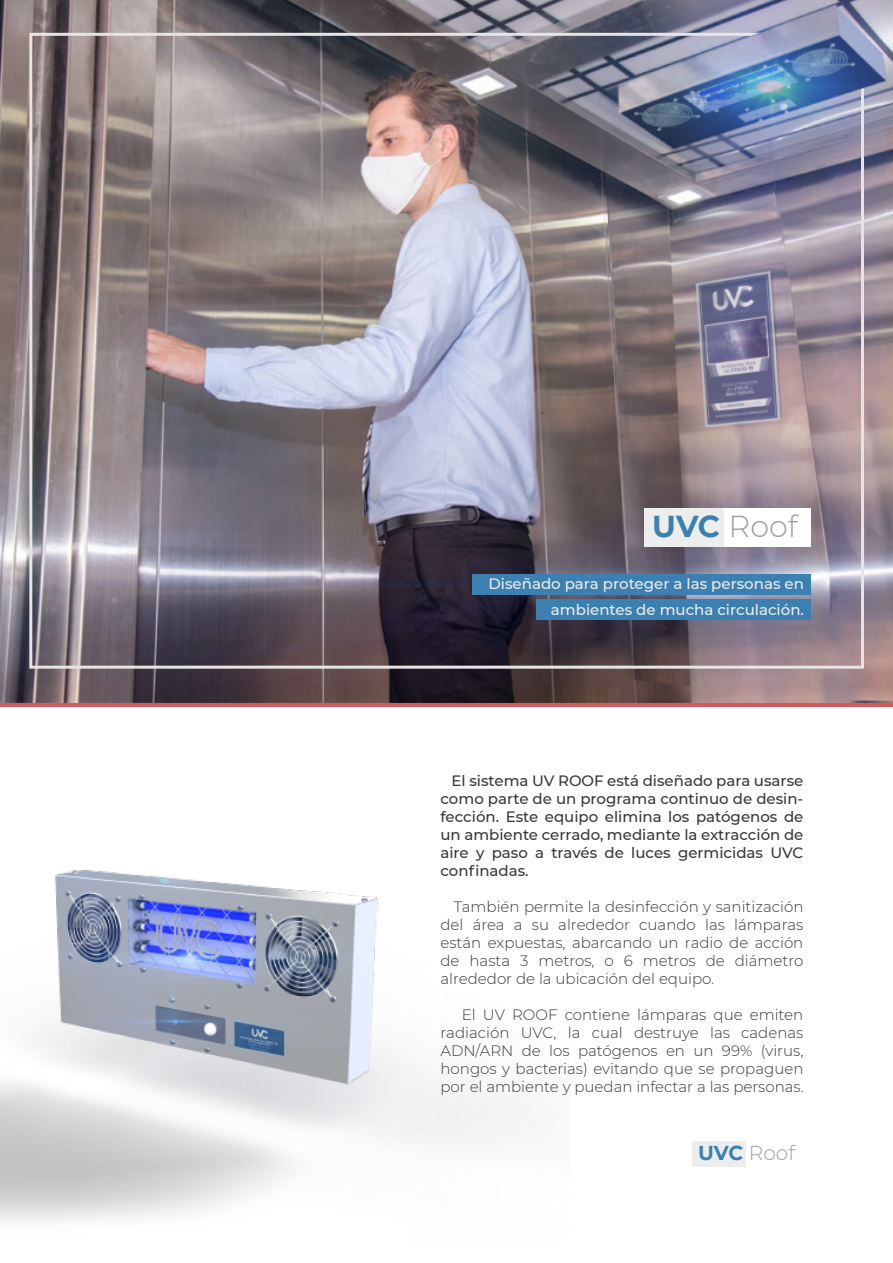
<style>
.page{position:relative;width:893px;height:1263px;background:#fff}
.page>*{position:absolute;margin:0;border:0;box-sizing:border-box;transform-origin:0 0}
.t1{font:300 30.15px "Montserrat";color:#9e9e9e}
.t2{font:300 20.1px "Montserrat";color:#9e9e9e}
.t3{font:300 15px/18px "Montserrat";color:#383838;text-align:justify}
.t4{font:500 15px/18px "Montserrat";color:#383838;text-align:justify}
.t5{font:500 15px/25.5px "Montserrat";color:#ededed;text-align:right}
.s1{font-weight:700;color:#3b80b1}
</style>
<div class="page">
<img style="left:0;top:0;width:893px;height:703px">
<img style="left:29px;top:33px;width:835px;height:636px">
<img style="left:0;top:870px;width:520px;height:352px">
<div style="left:692px;top:1141px;width:54px;height:25px;background:#ededed"></div>
<h1 class="t1" style="left:652px;top:506px;width:147px"><span class="s1">UVC</span> Roof</h1>
<p class="t5" style="left:488px;top:571px;width:317px">Diseñado para proteger a las personas en ambientes de mucha circulación.</p>
<p class="t4" style="left:440px;top:771px;width:364px;text-indent:11px">El sistema UV ROOF está diseñado para usarse como parte de un programa continuo de desin&shy;fección. Este equipo elimina los patógenos de un ambiente cerrado, mediante la extracción de aire y paso a través de luces germicidas UVC confinadas.</p>
<p class="t3" style="left:440px;top:897px;width:364px;text-indent:13px">También permite la desinfección y sanitización del área a su alrededor cuando las lámparas están expuestas, abarcando un radio de acción de hasta 3 metros, o 6 metros de diámetro alrededor de la ubicación del equipo.</p>
<p class="t3" style="left:440px;top:1005px;width:365px;text-indent:21px">El UV ROOF contiene lámparas que emiten radiación UVC, la cual destruye las cadenas ADN/ARN de los patógenos en un 99% (virus, hongos y bacterias) evitando que se propaguen por el ambiente y puedan infectar a las personas.</p>
<h2 class="t2" style="left:698px;top:1139px;width:98px"><span class="s1">UVC</span> Roof</h2>
</div>
